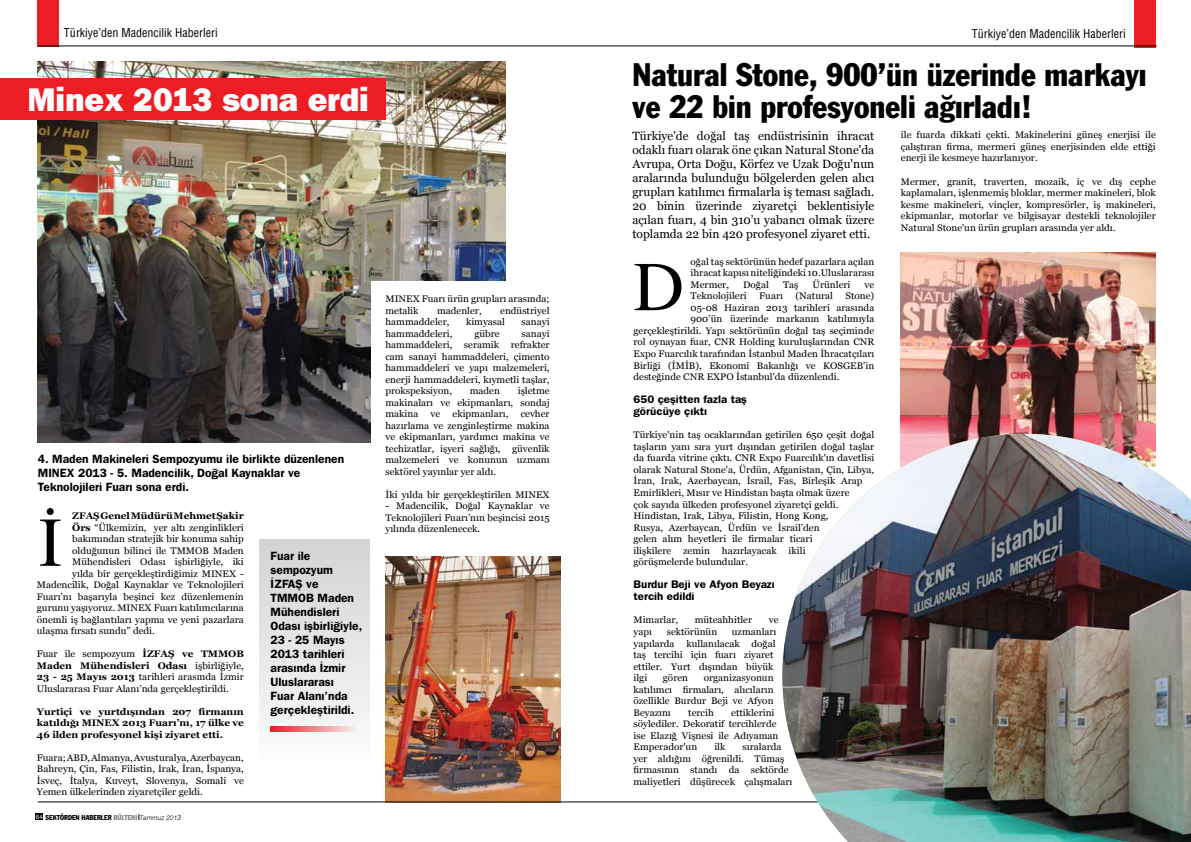
<style>
.page{position:relative;width:1191px;height:842px;background:#fff}
.page>*{position:absolute;margin:0;border:0;box-sizing:border-box;transform-origin:0 0}
.t1{font:69.9px "Times";color:#000}
.t2{font:32.9px "ITC Franklin Gothic Std Hvy";color:#fff}
.t3{font:condensed 32px/32px "Franklin Gothic Std";color:#000}
.t4{font:12px/14px "Georgia";color:#000;text-align:justify}
.t5{font:600 12px/14px "ITC Franklin Gothic Std";color:#000}
.t6{font:12px "Helvetica Cond Normal Tr";color:#000}
.t7{font:600 11px/12px "ITC Franklin Gothic Std";color:#000;scale:1.05 1}
.t8{font:9.5px/11.5px "Georgia";color:#000;text-align:justify;scale:1.05 1}
.t9{font:700 9.5px/11.5px "Georgia";color:#000;text-align:justify;scale:1.05 1}
.t10{font:condensed 7px "Franklin Gothic Std";color:#000}
.s1{font-weight:700}
.s2{font-family:"Helvetica Normal Tr";font-stretch:normal;font-size:6px;color:#fff}
.s3{color:#808285}
.s4{font-size:6.5px;color:#808285}
.s5{font-family:"Helvetica T Light";font-style:italic;font-stretch:normal;font-size:6.5px}
.s6{font-family:"Helvetica T Light";font-style:italic;font-stretch:normal}
</style>
<div class="page">
<div style="left:35px;top:813px;width:8px;height:7px;background:#000"></div>
<img style="left:38px;top:62px;width:468px;height:380px">
<img style="left:385px;top:557px;width:175px;height:245px">
<div style="left:371px;top:281px;width:184px;height:270px;background:#fff"></div>
<hr style="left:38px;top:802px;width:1119px;height:1px;background:#000">
<div style="left:37px;top:0;width:21px;height:46px;background:#ed1d24"></div>
<div style="left:1134px;top:0;width:21px;height:47px;background:#ed1d24"></div>
<hr style="left:38px;top:46px;width:1118px;height:1px;background:#000">
<div style="left:260px;top:540px;width:109px;height:224px;background:linear-gradient(to bottom,#d1d3d4,#fcfcfc)"></div>
<div style="left:0;top:79px;width:385px;height:41px;background:#ed1d24"></div>
<img style="left:901px;top:252px;width:254px;height:182px">
<svg style="left:270px;top:726px;width:87px;height:5px"></svg>
<img style="left:782px;top:434px;width:409px;height:408px">
<p class="t6" style="left:64px;top:25px;width:155px">Türkiye’den Madencilik Haberleri</p>
<h2 class="t2" style="left:27px;top:81px;width:343px">Minex 2013 sona erdi</h2>
<p class="t5" style="left:38px;top:452px;width:308px">4. Maden Makineleri Sempozyumu ile birlikte düzenlenen<br>MINEX 2013 - 5. Madencilik, Doğal Kaynaklar ve<br>Teknolojileri Fuarı sona erdi.</p>
<p class="t9" style="left:72px;top:510px;width:165px">ZFAŞ Genel Müdürü Mehmet Şakir</p>
<p class="t8" style="left:72px;top:521px;width:165px"><span class="s1">Örs</span> “Ülkemizin, yer altı zenginlikleri</p>
<p class="t8" style="left:72px;top:533px;width:165px">bakımından stratejik bir konuma sahip</p>
<p class="t8" style="left:72px;top:544px;width:165px">olduğunun bilinci ile TMMOB Maden</p>
<p class="t8" style="left:72px;top:556px;width:165px">Mühendisleri Odası işbirliğiyle, iki</p>
<p class="t8" style="left:72px;top:568px;width:165px">yılda bir gerçekleştirdiğimiz MINEX -</p>
<p class="t8" style="left:37px;top:579px;width:199px">Madencilik, Doğal Kaynaklar ve Teknolojileri</p>
<p class="t8" style="left:37px;top:591px;width:199px">Fuarı’nı başarıyla beşinci kez düzenlemenin</p>
<p class="t8" style="left:37px;top:602px;width:198px">gurunu yaşıyoruz. MINEX Fuarı katılımcılarına</p>
<p class="t8" style="left:37px;top:614px;width:198px">önemli iş bağlantıları yapma ve yeni pazarlara</p>
<p class="t8" style="left:37px;top:625px;width:114px">ulaşma fırsatı sundu” dedi.</p>
<p class="t8" style="left:37px;top:648px;width:199px">Fuar ile sempozyum <span class="s1">İZFAŞ ve TMMOB Maden Mühendisleri Odası</span> işbirliğiyle, <span class="s1">23 - 25 Mayıs 2013</span> tarihleri arasında İzmir Uluslararası Fuar Alanı’nda gerçekleştirildi.</p>
<p class="t9" style="left:37px;top:705px;width:199px">Yurtiçi ve yurtdışından 207 firmanın katıldığı MINEX 2013 Fuarı’nı, 17 ülke ve 46 ilden profesyonel kişi ziyaret etti.</p>
<p class="t8" style="left:37px;top:752px;width:199px">Fuara; ABD, Almanya, Avusturalya, Azerbaycan, Bahreyn, Çin, Fas, Filistin, Irak, İran, İspanya, İsveç, İtalya, Kuveyt, Slovenya, Somali ve Yemen ülkelerinden ziyaretçiler geldi.</p>
<h1 class="t1" style="left:39px;top:498px;width:25px">İ</h1>
<p class="t5" style="left:270px;top:549px;width:93px">Fuar ile sempozyum<br>İZFAŞ ve<br>TMMOB Maden<br>Mühendisleri<br>Odası işbirliğiyle,<br>23 - 25 Mayıs<br>2013 tarihleri arasında İzmir<br>Uluslararası<br>Fuar Alanı’nda gerçekleştirildi.</p>
<p class="t10" style="left:36px;top:813px;width:146px"><span class="s2">64</span> SEKTÖRDEN HABERLER <span class="s3">BÜLTEN</span><span class="s4">İ</span> <span class="s5">Temmuz 201</span><span class="s6">3</span></p>
<p class="t8" style="left:385px;top:293px;width:158px">MINEX Fuarı ürün grupları arasında; metalik</p>
<p class="t8" style="left:437px;top:305px;width:44px">madenler,</p>
<p class="t8" style="left:500px;top:305px;width:49px">endüstriyel</p>
<p class="t8" style="left:385px;top:316px;width:62px">hammaddeler,</p>
<p class="t8" style="left:466px;top:316px;width:39px">kimyasal</p>
<p class="t8" style="left:521px;top:316px;width:28px">sanayi</p>
<p class="t8" style="left:385px;top:328px;width:65px">hammaddeleri,</p>
<p class="t8" style="left:474px;top:328px;width:26px">gübre</p>
<p class="t8" style="left:385px;top:328px;width:158px;text-indent:136px">sanayi hammaddeleri, seramik refrakter cam sanayi hammaddeleri, çimento hammaddeleri ve yapı malzemeleri, enerji hammaddeleri, kıymetli taşlar, prokspeksiyon,</p>
<p class="t8" style="left:385px;top:385px;width:158px;text-indent:132px">işletme makinaları ve ekipmanları, sondaj makina</p>
<p class="t8" style="left:470px;top:385px;width:30px">maden</p>
<p class="t8" style="left:385px;top:408px;width:158px;text-indent:135px">cevher hazırlama ve zenginleştirme makina ve ekipmanları, yardımcı makina ve techizatlar, işyeri sağlığı, güvenlik malzemeleri ve konunun uzmanı sektörel yayınlar yer aldı.</p>
<p class="t8" style="left:385px;top:489px;width:158px">İki yılda bir gerçekleştirilen MINEX</p>
<p class="t8" style="left:385px;top:500px;width:158px">- Madencilik, Doğal Kaynaklar ve Teknolojileri Fuarı’nın beşincisi 2015 yılında düzenlenecek.</p>
<p class="t8" style="left:430px;top:408px;width:11px">ve</p>
<p class="t8" style="left:452px;top:408px;width:55px">ekipmanları,</p>
<p class="t6" style="left:971px;top:26px;width:155px">Türkiye’den Madencilik Haberleri</p>
<h3 class="t3" style="left:632px;top:59px;width:515px">Natural Stone, 900’ün üzerinde markayı ve 22 bin profesyoneli ağırladı!</h3>
<p class="t4" style="left:632px;top:129px;width:243px">Türkiye'de doğal taş endüstrisinin ihracat odaklı fuarı olarak öne çıkan Natural Stone'da Avrupa, Orta Doğu, Körfez ve Uzak Doğu'nun aralarında bulunduğu bölgelerden gelen alıcı grupları katılımcı firmalarla iş teması sağladı.<br>20 binin üzerinde ziyaretçi beklentisiyle açılan fuarı, 4 bin 310’u yabancı olmak üzere toplamda 22 bin 420 profesyonel ziyaret etti.</p>
<p class="t8" style="left:690px;top:256px;width:176px">oğal taş sektörünün hedef pazarlara açılan ihracat kapısı niteliğindeki 10.Uluslararası Mermer,</p>
<h1 class="t1" style="left:633px;top:243px;width:52px">D</h1>
<p class="t8" style="left:743px;top:279px;width:26px">Doğal</p>
<p class="t8" style="left:783px;top:279px;width:16px">Taş</p>
<p class="t8" style="left:812px;top:279px;width:38px">Ürünleri</p>
<p class="t8" style="left:864px;top:279px;width:11px">ve</p>
<p class="t8" style="left:690px;top:290px;width:55px">Teknolojileri</p>
<p class="t8" style="left:759px;top:290px;width:24px">Fuarı</p>
<p class="t8" style="left:795px;top:290px;width:37px">(Natural</p>
<p class="t8" style="left:845px;top:290px;width:29px">Stone)</p>
<p class="t8" style="left:690px;top:302px;width:176px">05-08 Haziran 2013 tarihleri arasında</p>
<p class="t8" style="left:690px;top:313px;width:176px">900’ün üzerinde markanın katılımıyla</p>
<p class="t8" style="left:633px;top:325px;width:231px">gerçekleştirildi. Yapı sektörünün doğal taş seçiminde</p>
<p class="t8" style="left:633px;top:336px;width:231px">rol oynayan fuar, CNR Holding kuruluşlarından CNR</p>
<p class="t8" style="left:633px;top:348px;width:231px">Expo Fuarcılık tarafından İstanbul Maden İhracatçıları</p>
<p class="t8" style="left:633px;top:359px;width:231px">Birliği (İMİB), Ekonomi Bakanlığı ve KOSGEB’in</p>
<p class="t8" style="left:633px;top:371px;width:198px">desteğinde CNR EXPO İstanbul'da düzenlendi.</p>
<p class="t7" style="left:633px;top:394px;width:110px">650 çeşitten fazla taş görücüye çıktı</p>
<p class="t8" style="left:633px;top:429px;width:231px;text-align:left">Türkiye'nin taş ocaklarından getirilen 650 çeşit doğal taşların yanı sıra yurt dışından getirilen doğal taşlar da fuarda vitrine çıktı. CNR Expo Fuarcılık'ın davetlisi olarak Natural Stone'a, Ürdün, Afganistan, Çin, Libya, İran, Irak, Azerbaycan, İsrail, Fas, Birleşik Arap Emirlikleri, Mısır ve Hindistan başta olmak üzere<br>çok sayıda ülkeden profesyonel ziyaretçi geldi.<br>Hindistan, Irak, Libya, Filistin, Hong Kong,<br>Rusya, Azerbaycan, Ürdün ve İsrail’den<br>gelen alım heyetleri ile firmalar ticari<br>ilişkilere</p>
<p class="t8" style="left:683px;top:544px;width:27px">zemin</p>
<p class="t8" style="left:722px;top:544px;width:54px">hazırlayacak</p>
<p class="t8" style="left:788px;top:544px;width:18px">ikili</p>
<p class="t8" style="left:633px;top:556px;width:111px">görüşmelerde bulundular.</p>
<p class="t7" style="left:633px;top:579px;width:136px">Burdur Beji ve Afyon Beyazı tercih edildi</p>
<p class="t8" style="left:633px;top:614px;width:44px">Mimarlar,</p>
<p class="t8" style="left:695px;top:614px;width:56px">müteahhitler</p>
<p class="t8" style="left:769px;top:614px;width:11px">ve</p>
<p class="t8" style="left:633px;top:626px;width:19px">yapı</p>
<p class="t8" style="left:666px;top:626px;width:50px">sektörünün</p>
<p class="t8" style="left:633px;top:626px;width:138px;text-align:left;text-indent:98px">uzmanları yapılarda kullanılacak doğal taş tercihi için fuarı ziyaret ettiler. Yurt dışından büyük ilgi</p>
<p class="t8" style="left:633px;top:672px;width:135px;text-indent:70px">organizasyonun katılımcı firmaları, alıcıların özellikle Burdur Beji ve Afyon Beyazını</p>
<p class="t8" style="left:663px;top:672px;width:25px">gören</p>
<p class="t8" style="left:633px;top:706px;width:140px;text-align:left;text-indent:98px">ettiklerini söylediler. Dekoratif tercihlerde ise Elazığ Vişnesi ile Adıyaman<br>Emperador'un</p>
<p class="t8" style="left:688px;top:706px;width:26px">tercih</p>
<p class="t8" style="left:633px;top:741px;width:153px;text-align:left;text-indent:109px">sıralarda yer aldığını öğrenildi. Tümaş firmasının standı da sektörde maliyetleri düşürecek çalışmaları</p>
<p class="t8" style="left:714px;top:741px;width:12px">ilk</p>
<p class="t8" style="left:901px;top:129px;width:244px">ile fuarda dikkati çekti. Makinelerini güneş enerjisi ile çalıştıran firma, mermeri güneş enerjisinden elde ettiği enerji ile kesmeye hazırlanıyor.</p>
<p class="t8" style="left:901px;top:175px;width:244px">Mermer, granit, traverten, mozaik, iç ve dış cephe kaplamaları, işlenmemiş bloklar, mermer makineleri, blok kesme makineleri, vinçler, kompresörler, iş makineleri, ekipmanlar, motorlar ve bilgisayar destekli teknolojiler Natural Stone'un ürün grupları arasında yer aldı.</p>
</div>
